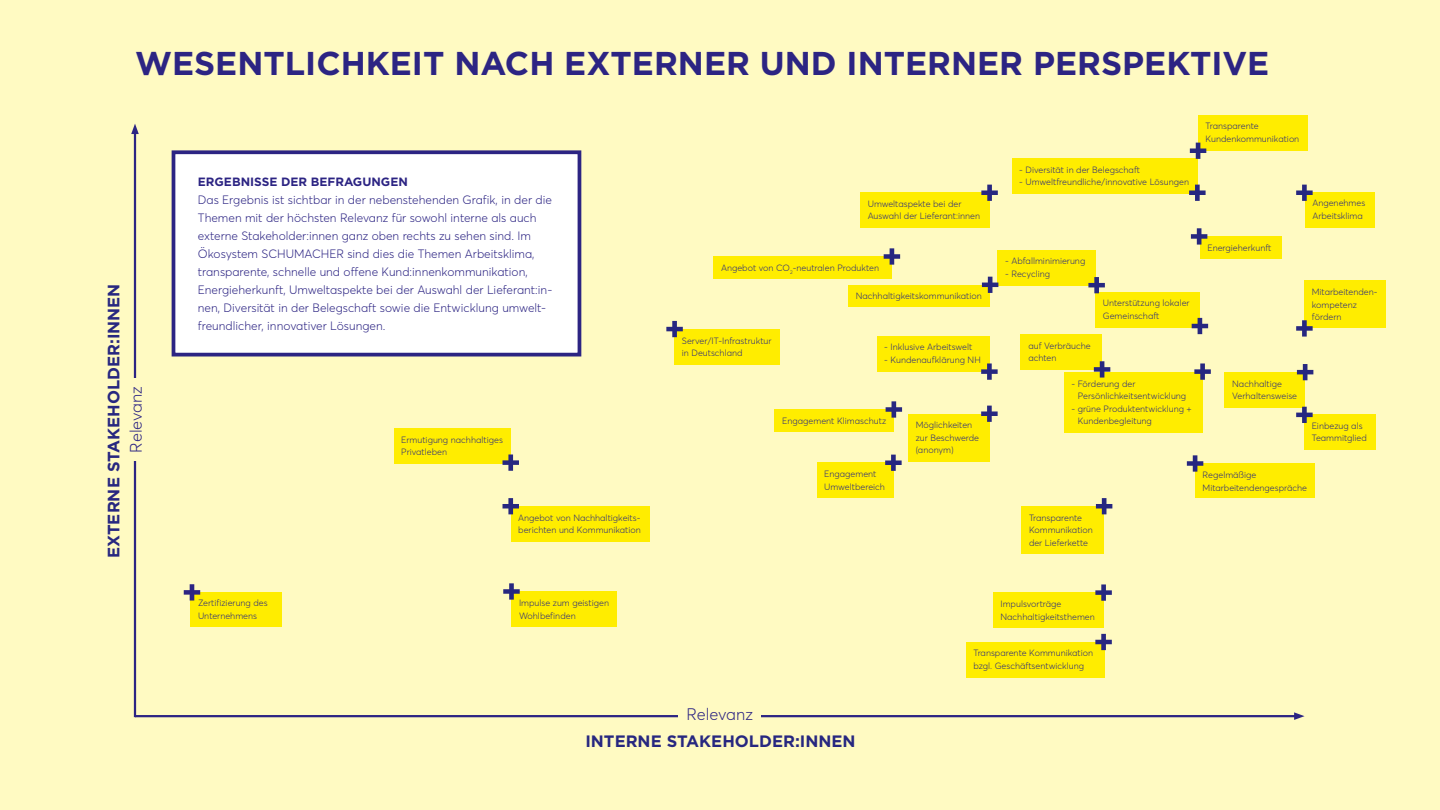
<style>
.page{position:relative;width:1440px;height:810px;background:#fffac2}
.page>*{position:absolute;margin:0;border:0;box-sizing:border-box;transform-origin:0 0}
.t1{font:700 33px "Gotham";color:#2c2483}
.t2{font:700 16.5px "Gotham";color:#272780}
.t3{font:300 16.5px "Averta";color:#2c2483}
.t4{font:300 12px/18px "Averta";color:#2c2483}
.t5{font:700 12px "Gotham";color:#2c2483}
.t6{font:300 9px/12.6px "Averta";color:#272780}
</style>
<div class="page">
<div style="left:190px;top:592px;width:92px;height:34px;background:#ffed00"></div>
<div style="left:512px;top:591px;width:105px;height:36px;background:#ffed00"></div>
<div style="left:511px;top:506px;width:139px;height:36px;background:#ffed00"></div>
<div style="left:394px;top:428px;width:117px;height:36px;background:#ffed00"></div>
<div style="left:1195px;top:464px;width:120px;height:34px;background:#ffed00"></div>
<div style="left:966px;top:642px;width:138px;height:35px;background:#ffed00"></div>
<div style="left:674px;top:329px;width:106px;height:35px;background:#ffed00"></div>
<div style="left:848px;top:285px;width:142px;height:22px;background:#ffed00"></div>
<div style="left:860px;top:192px;width:130px;height:36px;background:#ffed00"></div>
<div style="left:998px;top:250px;width:98px;height:35px;background:#ffed00"></div>
<div style="left:1095px;top:292px;width:105px;height:35px;background:#ffed00"></div>
<div style="left:1200px;top:236px;width:82px;height:23px;background:#ffed00"></div>
<div style="left:1012px;top:158px;width:185px;height:35px;background:#ffed00"></div>
<div style="left:1198px;top:115px;width:110px;height:36px;background:#ffed00"></div>
<div style="left:1225px;top:372px;width:80px;height:35px;background:#ffed00"></div>
<div style="left:1064px;top:372px;width:139px;height:61px;background:#ffed00"></div>
<div style="left:714px;top:257px;width:178px;height:22px;background:#ffed00"></div>
<div style="left:775px;top:410px;width:119px;height:22px;background:#ffed00"></div>
<div style="left:817px;top:463px;width:76px;height:35px;background:#ffed00"></div>
<div style="left:993px;top:593px;width:111px;height:35px;background:#ffed00"></div>
<div style="left:1022px;top:506px;width:82px;height:48px;background:#ffed00"></div>
<div style="left:1021px;top:334px;width:81px;height:35px;background:#ffed00"></div>
<div style="left:877px;top:336px;width:112px;height:35px;background:#ffed00"></div>
<div style="left:908px;top:414px;width:81px;height:48px;background:#ffed00"></div>
<div style="left:1304px;top:281px;width:82px;height:47px;background:#ffed00"></div>
<div style="left:1305px;top:192px;width:70px;height:35px;background:#ffed00"></div>
<div style="left:1304px;top:414px;width:72px;height:36px;background:#ffed00"></div>
<div style="left:173px;top:152px;width:406px;height:203px;background:#fff"></div>
<div style="left:172px;top:150px;width:409px;height:206px;border:4px solid #2c2483"></div>
<svg style="left:184px;top:584px;width:16px;height:17px"></svg>
<svg style="left:503px;top:583px;width:17px;height:17px"></svg>
<svg style="left:503px;top:498px;width:16px;height:16px"></svg>
<svg style="left:503px;top:454px;width:16px;height:17px"></svg>
<svg style="left:884px;top:248px;width:16px;height:17px"></svg>
<svg style="left:981px;top:185px;width:17px;height:16px"></svg>
<svg style="left:982px;top:277px;width:16px;height:16px"></svg>
<svg style="left:886px;top:401px;width:16px;height:17px"></svg>
<svg style="left:885px;top:455px;width:17px;height:16px"></svg>
<svg style="left:666px;top:321px;width:17px;height:16px"></svg>
<svg style="left:981px;top:363px;width:17px;height:17px"></svg>
<svg style="left:981px;top:406px;width:17px;height:16px"></svg>
<svg style="left:1094px;top:361px;width:16px;height:17px"></svg>
<svg style="left:1192px;top:318px;width:16px;height:16px"></svg>
<svg style="left:1191px;top:228px;width:16px;height:17px"></svg>
<svg style="left:1189px;top:185px;width:17px;height:16px"></svg>
<svg style="left:1296px;top:185px;width:17px;height:16px"></svg>
<svg style="left:1088px;top:277px;width:17px;height:16px"></svg>
<svg style="left:1190px;top:143px;width:16px;height:16px"></svg>
<svg style="left:1194px;top:363px;width:17px;height:17px"></svg>
<svg style="left:1187px;top:455px;width:16px;height:17px"></svg>
<svg style="left:1096px;top:498px;width:16px;height:16px"></svg>
<svg style="left:1095px;top:634px;width:17px;height:16px"></svg>
<svg style="left:1095px;top:584px;width:17px;height:17px"></svg>
<svg style="left:1297px;top:364px;width:16px;height:16px"></svg>
<svg style="left:1296px;top:407px;width:17px;height:16px"></svg>
<svg style="left:1296px;top:320px;width:17px;height:17px"></svg>
<hr style="left:135px;top:715px;width:1163px;height:2px;background:#2c2483">
<svg style="left:1294px;top:712px;width:11px;height:8px"></svg>
<hr style="left:134px;top:130px;width:2px;height:587px;background:#2c2483">
<svg style="left:131px;top:124px;width:8px;height:10px"></svg>
<div style="left:679px;top:708px;width:82px;height:12px;background:#fffac2"></div>
<div style="left:129px;top:378px;width:13px;height:83px;background:#fffac2"></div>
<h1 class="t1" style="left:135px;top:41px;width:1136px">WESENTLICHKEIT NACH EXTERNER UND INTERNER PERSPEKTIVE</h1>
<h2 class="t2" style="left:103px;top:558px;width:276px;rotate:-90deg">EXTERNE STAKEHOLDER:INNEN</h2>
<h2 class="t3" style="left:126px;top:453px;width:68px;rotate:-90deg">Relevanz</h2>
<h3 class="t5" style="left:198px;top:174px;width:211px">ERGEBNISSE DER BEFRAGUNGEN</h3>
<p class="t4" style="left:198px;top:191px;width:356px">Das Ergebnis ist sichtbar in der nebenstehenden Grafik, in der die Themen mit der höchsten Relevanz für sowohl interne als auch externe Stakeholder:innen ganz oben rechts zu sehen sind. Im Ökosystem SCHUMACHER sind dies die Themen Arbeitsklima, transparente, schnelle und offene Kund:innenkommunikation, Energieherkunft, Umweltaspekte bei der Auswahl der Lieferant:in&shy;nen, Diversität in der Belegschaft sowie die Entwicklung umwelt&shy;freundlicher, innovativer Lösungen.</p>
<p class="t6" style="left:401px;top:433px;width:103px">Ermutigung nachhaltiges<br>Privatleben</p>
<p class="t6" style="left:518px;top:511px;width:124px">Angebot von Nachhaltigkeits&shy;berichten und Kommunikation</p>
<p class="t6" style="left:1206px;top:120px;width:95px">Transparente<br>Kundenkommunikation</p>
<p class="t6" style="left:1019px;top:163px;width:122px">- Diversität in der Belegschaft</p>
<p class="t6" style="left:1019px;top:176px;width:171px">- Umweltfreundliche / innovative Lösungen</p>
<p class="t6" style="left:868px;top:197px;width:114px">Umweltaspekte bei der<br>Auswahl der Lieferant:innen</p>
<p class="t6" style="left:1312px;top:197px;width:54px">Angenehmes<br>Arbeitsklima</p>
<p class="t6" style="left:1207px;top:241px;width:66px">Energieherkunft</p>
<p class="t6" style="left:721px;top:262px;width:160px">Angebot von CO<sub>2</sub>-neutralen Produkten</p>
<p class="t6" style="left:1005px;top:255px;width:82px">- Abfallminimierung</p>
<p class="t6" style="left:1005px;top:267px;width:47px">- Recycling</p>
<p class="t6" style="left:856px;top:290px;width:128px">Nachhaltigkeitskommunikation</p>
<p class="t6" style="left:1103px;top:297px;width:88px">Unterstützung lokaler<br>Gemeinschaft</p>
<p class="t6" style="left:1312px;top:285px;width:67px">Mitarbeitenden&shy;kompetenz fördern</p>
<p class="t6" style="left:682px;top:334px;width:91px">Server / IT-Infrastruktur in Deutschland</p>
<p class="t6" style="left:884px;top:341px;width:90px">- Inklusive Arbeitswelt</p>
<p class="t6" style="left:884px;top:353px;width:98px">- Kundenaufklärung NH</p>
<p class="t6" style="left:1028px;top:339px;width:64px">auf Verbräuche achten</p>
<p class="t6" style="left:782px;top:414px;width:105px">Engagement Klimaschutz</p>
<p class="t6" style="left:916px;top:419px;width:65px">Möglichkeiten zur Beschwerde (anonym)</p>
<p class="t6" style="left:1078px;top:377px;width:110px;text-indent:-6px">- Förderung der<br>Persönlichkeitsentwicklung</p>
<p class="t6" style="left:1078px;top:402px;width:116px;text-indent:-6px">- grüne Produktentwicklung +<br>Kundenbegleitung</p>
<p class="t6" style="left:1232px;top:377px;width:66px">Nachhaltige<br>Verhaltensweise</p>
<p class="t6" style="left:1312px;top:419px;width:57px">Einbezug als<br>Teammitglied</p>
<p class="t6" style="left:824px;top:468px;width:62px">Engagement<br>Umweltbereich</p>
<p class="t6" style="left:1203px;top:468px;width:106px">Regelmäßige<br>Mitarbeitendengespräche</p>
<p class="t6" style="left:1029px;top:511px;width:65px">Transparente<br>Kommunikation der Lieferkette</p>
<p class="t6" style="left:198px;top:597px;width:71px">Zertifizierung des<br>Unternehmens</p>
<p class="t6" style="left:519px;top:596px;width:92px">Impulse zum geistigen<br>Wohlbefinden</p>
<h2 class="t3" style="left:687px;top:704px;width:68px">Relevanz</h2>
<h2 class="t2" style="left:585px;top:730px;width:272px">INTERNE STAKEHOLDER:INNEN</h2>
<p class="t6" style="left:1000px;top:598px;width:96px">Impulsvorträge<br>Nachhaltigkeitsthemen</p>
<p class="t6" style="left:974px;top:647px;width:121px">Transparente Kommunikation bzgl. Geschäftsentwicklung</p>
</div>
